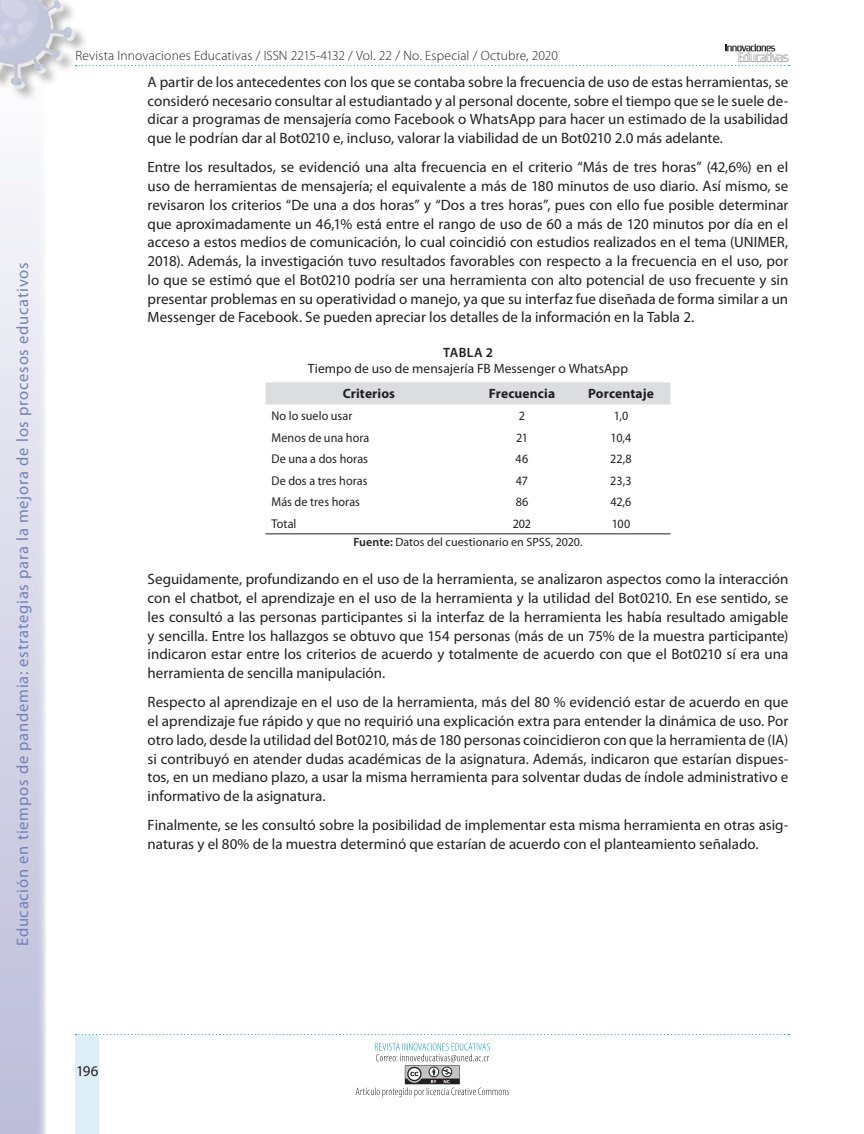
<style>
.page{position:relative;width:864px;height:1134px;background:#fff}
.page>*{position:absolute;margin:0;border:0;box-sizing:border-box;transform-origin:0 0}
.t1{font:16.5px "Myriad Pro";letter-spacing:.045em;color:#253f8e}
.TEXTO_NORMAL{font:15px/18.8px "Myriad Pro";color:#231f20;text-align:justify}
.t2{font:300 13.5px "Myriad Pro";letter-spacing:.01em;color:#231f20}
.CUADRO_TIT{font:13.5px/16.5px "Myriad Pro";letter-spacing:.005em;color:#231f20;text-align:center}
.CUADRO_ARRIBA{font:700 13.5px "Myriad Pro";letter-spacing:.01em;color:#231f20}
.CUADRO_TXT{font:12.75px "Myriad Pro";letter-spacing:.005em;color:#231f20;scale:.95 1}
.FUENTE{font:12px "Myriad Pro";letter-spacing:.005em;color:#231f20}
.s1{font-weight:600}
</style>
<div class="page">
<svg style="left:0;top:188px;width:46px;height:946px;background:#d8d8e9"></svg>
<div style="left:0;top:0;width:89px;height:102px;background:#231f20;opacity:.75"></div>
<svg style="left:0;top:0;width:789px;height:88px"></svg>
<div style="left:76px;top:1035px;width:23px;height:99px;background:#dceef7"></div>
<svg style="left:75px;top:1034px;width:714px;height:1px"></svg>
<svg style="left:356px;top:1043px;width:153px;height:54px"></svg>
<div style="left:266px;top:382px;width:404px;height:22px;background:#dcdddf"></div>
<hr style="left:266px;top:533px;width:206px;height:1px;background:#231f20">
<hr style="left:472px;top:533px;width:100px;height:1px;background:#231f20">
<hr style="left:572px;top:533px;width:98px;height:1px;background:#231f20">
<p class="t1" style="left:14px;top:946px;width:685px;rotate:-90deg">Educación en tiempos de pandemia: estrategias para la mejora de los procesos educativos</p>
<p class="t2" style="left:76px;top:48px;width:484px">Revista Innovaciones Educativas / ISSN 2215-4132 / Vol. 22 / No. Especial / Octubre, 2020</p>
<p class="TEXTO_NORMAL" style="left:148px;top:73px;width:642px">A partir de los antecedentes con los que se contaba sobre la frecuencia de uso de estas herramientas, se consideró necesario consultar al estudiantado y al personal docente, sobre el tiempo que se le suele de&shy;dicar a programas de mensajería como Facebook o WhatsApp para hacer un estimado de la usabilidad que le podrían dar al Bot0210 e, incluso, valorar la viabilidad de un Bot0210 2.0 más adelante.</p>
<p class="TEXTO_NORMAL" style="left:148px;top:158px;width:642px">Entre los resultados, se evidenció una alta frecuencia en el criterio “Más de tres horas” (42,6%) en el uso de herramientas de mensajería; el equivalente a más de 180 minutos de uso diario. Así mismo, se revisaron los criterios “De una a dos horas” y “Dos a tres horas”, pues con ello fue posible determinar que aproximadamente un 46,1% está entre el rango de uso de 60 a más de 120 minutos por día en el acceso a estos medios de comunicación, lo cual coincidió con estudios realizados en el tema (UNIMER, 2018). Además, la investigación tuvo resultados favorables con respecto a la frecuencia en el uso, por lo que se estimó que el Bot0210 podría ser una herramienta con alto potencial de uso frecuente y sin presentar problemas en su operatividad o manejo, ya que su interfaz fue diseñada de forma similar a un Messenger de Facebook. Se pueden apreciar los detalles de la información en la Tabla 2.</p>
<p class="CUADRO_TIT" style="left:308px;top:344px;width:322px"><span class="s1">TABLA 2<br></span>Tiempo de uso de mensajería FB Messenger o WhatsApp</p>
<p class="CUADRO_ARRIBA" style="left:343px;top:386px;width:54px">Criterios</p>
<p class="CUADRO_ARRIBA" style="left:489px;top:386px;width:68px">Frecuencia</p>
<p class="CUADRO_ARRIBA" style="left:588px;top:386px;width:67px">Porcentaje</p>
<p class="CUADRO_TXT" style="left:272px;top:409px;width:87px">No lo suelo usar</p>
<p class="CUADRO_TXT" style="left:519px;top:409px;width:8px">2</p>
<p class="CUADRO_TXT" style="left:614px;top:409px;width:17px">1,0</p>
<p class="CUADRO_TXT" style="left:272px;top:430px;width:105px">Menos de una hora</p>
<p class="CUADRO_TXT" style="left:516px;top:430px;width:14px">21</p>
<p class="CUADRO_TXT" style="left:611px;top:430px;width:23px">10,4</p>
<p class="CUADRO_TXT" style="left:272px;top:452px;width:103px">De una a dos horas</p>
<p class="CUADRO_TXT" style="left:516px;top:452px;width:15px">46</p>
<p class="CUADRO_TXT" style="left:610px;top:452px;width:24px">22,8</p>
<p class="CUADRO_TXT" style="left:272px;top:473px;width:103px">De dos a tres horas</p>
<p class="CUADRO_TXT" style="left:516px;top:473px;width:14px">47</p>
<p class="CUADRO_TXT" style="left:610px;top:473px;width:24px">23,3</p>
<p class="CUADRO_TXT" style="left:272px;top:495px;width:95px">Más de tres horas</p>
<p class="CUADRO_TXT" style="left:516px;top:495px;width:15px">86</p>
<p class="CUADRO_TXT" style="left:611px;top:495px;width:24px">42,6</p>
<p class="CUADRO_TXT" style="left:272px;top:517px;width:28px">Total</p>
<p class="CUADRO_TXT" style="left:513px;top:517px;width:21px">202</p>
<p class="CUADRO_TXT" style="left:612px;top:517px;width:21px">100</p>
<p class="FUENTE" style="left:353px;top:536px;width:231px"><span class="s1">Fuente:</span> Datos del cuestionario en SPSS, 2020.</p>
<p class="TEXTO_NORMAL" style="left:148px;top:570px;width:642px">Seguidamente, profundizando en el uso de la herramienta, se analizaron aspectos como la interacción con el chatbot, el aprendizaje en el uso de la herramienta y la utilidad del Bot0210. En ese sentido, se les consultó a las personas participantes si la interfaz de la herramienta les había resultado amigable y sencilla. Entre los hallazgos se obtuvo que 154 personas (más de un 75% de la muestra participante) indicaron estar entre los criterios de acuerdo y totalmente de acuerdo con que el Bot0210 sí era una herramienta de sencilla manipulación.</p>
<p class="TEXTO_NORMAL" style="left:148px;top:693px;width:642px">Respecto al aprendizaje en el uso de la herramienta, más del 80 % evidenció estar de acuerdo en que el aprendizaje fue rápido y que no requirió una explicación extra para entender la dinámica de uso. Por otro lado, desde la utilidad del Bot0210, más de 180 personas coincidieron con que la herramienta de (IA) si contribuyó en atender dudas académicas de la asignatura. Además, indicaron que estarían dispues&shy;tos, en un mediano plazo, a usar la misma herramienta para solventar dudas de índole administrativo e informativo de la asignatura.</p>
<p class="TEXTO_NORMAL" style="left:148px;top:816px;width:642px">Finalmente, se les consultó sobre la posibilidad de implementar esta misma herramienta en otras asig&shy;naturas y el 80% de la muestra determinó que estarían de acuerdo con el planteamiento señalado.</p>
<p class="TEXTO_NORMAL" style="left:76px;top:1062px;width:24px">196</p>
</div>
